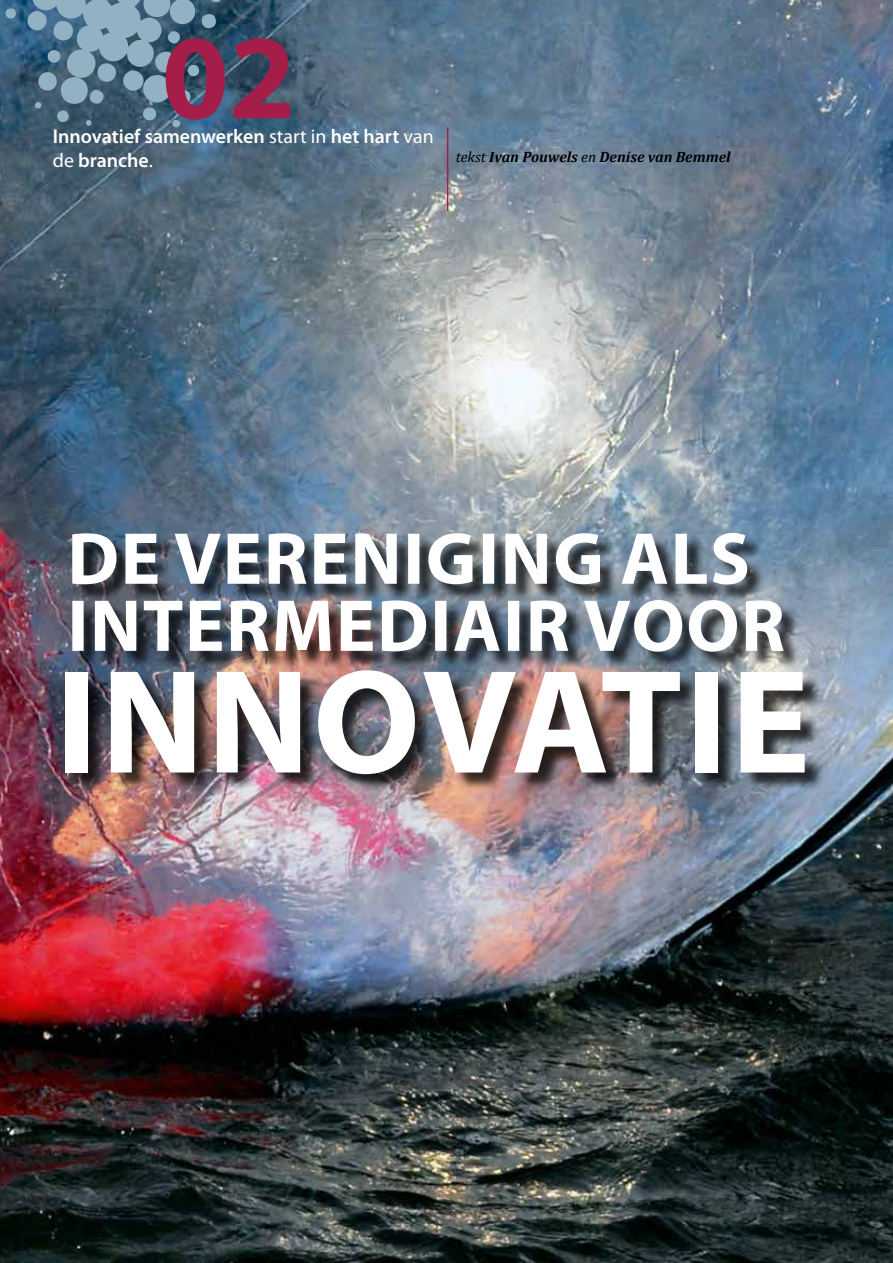
<style>
.page{position:relative;width:893px;height:1263px;background:#fff}
.page>*{position:absolute;margin:0;border:0;box-sizing:border-box;transform-origin:0 0}
.t1{font:700 149.25px "Myriad Pro";letter-spacing:.02em;color:#fff}
.t2{font:700 120.9px "Myriad Pro";color:#a51d49}
.t3{font:600 19.8px "Myriad Pro";color:#fff}
.t4{font:italic 700 15px "Cambria";color:#000}
.s1{font-weight:400}
</style>
<div class="page">
<img style="left:0;top:0;width:893px;height:1263px">
<svg style="left:5px;top:0;width:218px;height:128px;background:#56778d"></svg>
<hr style="left:447px;top:127px;width:1px;height:84px;background:#a51d49">
<div style="left:75px;top:602px;width:726px;height:68px;background:#000;opacity:.75"></div>
<svg style="left:72px;top:600px;width:712px;height:52px"></svg>
<div style="left:75px;top:535px;width:691px;height:68px;background:#000;opacity:.75"></div>
<svg style="left:72px;top:533px;width:675px;height:51px"></svg>
<div style="left:68px;top:673px;width:756px;height:120px;background:#000;opacity:.75"></div>
<h2 class="t2" style="left:162px;top:10px;width:136px">02</h2>
<p class="t3" style="left:53px;top:126px;width:382px">Innovatief samenwerken <span class="s1">start in</span> het hart <span class="s1">van</span></p>
<p class="t3" style="left:53px;top:150px;width:102px"><span class="s1">de</span> branche<span class="s1">.</span></p>
<p class="t4" style="left:456px;top:148px;width:276px"><span class="s1">tekst</span> Ivan Pouwels <span class="s1">en</span> Denise van Bemmel</p>
<h1 class="t1" style="left:55px;top:639px;width:756px">INNOVATIE</h1>
</div>
